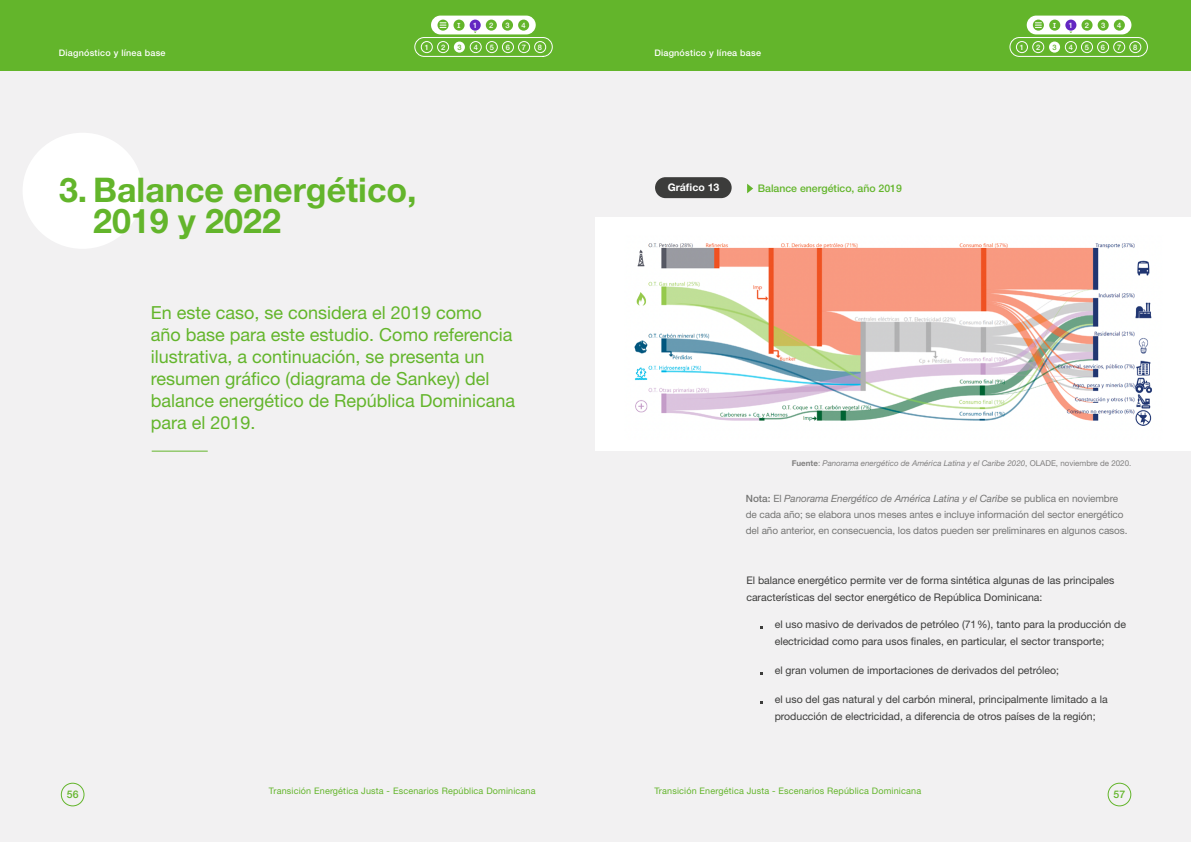
<style>
.page{position:relative;width:1191px;height:842px;background:#fff}
.page>*{position:absolute;margin:0;border:0;box-sizing:border-box;transform-origin:0 0}
.t1{font:700 34px/31px "Helvetica Neue LT Pro";color:#63b52b}
.t2{font:18px/22px "Helvetica Neue LT Std";color:#63b52b}
.t3{font:10.5px/17px "Helvetica Neue LT Std";color:#3c3c3b}
.t4{font:500 10.5px "Helvetica Neue LT Pro";color:#63b52b}
.t5{font:700 10.5px "Helvetica Neue LT Pro";color:#fff}
.t6{font:500 10.5px "Helvetica Neue LT Std";color:#63b52b}
.t7{font:10px/16px "Helvetica Neue LT Std";letter-spacing:-.01em;color:#767675}
.t8{font:9px "Helvetica Neue LT Std";letter-spacing:.02em;color:#63b52b}
.t9{font:500 9px "Helvetica Neue LT Pro";letter-spacing:.025em;color:#fff}
.t10{font:italic 8px "Helvetica Neue LT Pro";color:#818080}
.t11{font:500 7.5px "Helvetica Neue LT Pro";color:#fff}
.t12{font:500 7.5px "Helvetica Neue LT Pro";color:#63b52b}
.t13{font:700 7px "Andika New Basic";color:#fff}
.s1{font-weight:700;font-style:normal}
.s2{font-family:"Helvetica Neue LT Std";font-style:normal}
.s3{font-weight:500}
.s4{font-style:italic}
</style>
<div class="page">
<div style="left:0;top:0;width:595px;height:842px;background:#f2f1f2"></div>
<div style="left:0;top:0;width:595px;height:71px;background:#63b52b"></div>
<div style="left:595px;top:0;width:596px;height:842px;background:#f2f1f2"></div>
<div style="left:595px;top:0;width:596px;height:71px;background:#63b52b"></div>
<div style="left:1107px;top:783px;width:24px;height:23px;border:1px solid #63b52b;border-radius:50%"></div>
<div style="left:61px;top:783px;width:23px;height:23px;border:1px solid #63b52b;border-radius:50%"></div>
<div style="left:1026px;top:16px;width:105px;height:18px;background:#fff;border-radius:9px"></div>
<div style="left:1065px;top:20px;width:11px;height:11px;background:#6326c2;border-radius:50%"></div>
<div style="left:1113px;top:20px;width:11px;height:11px;background:#63b52b;border-radius:50%"></div>
<div style="left:1097px;top:20px;width:11px;height:11px;background:#63b52b;border-radius:50%"></div>
<div style="left:1081px;top:20px;width:11px;height:11px;background:#63b52b;border-radius:50%"></div>
<div style="left:1049px;top:20px;width:11px;height:11px;background:#63b52b;border-radius:50%"></div>
<div style="left:431px;top:16px;width:105px;height:18px;background:#fff;border-radius:9px"></div>
<div style="left:469px;top:20px;width:12px;height:11px;background:#6326c2;border-radius:50%"></div>
<div style="left:518px;top:20px;width:11px;height:11px;background:#63b52b;border-radius:50%"></div>
<div style="left:502px;top:20px;width:11px;height:11px;background:#63b52b;border-radius:50%"></div>
<div style="left:486px;top:20px;width:11px;height:11px;background:#63b52b;border-radius:50%"></div>
<div style="left:453px;top:20px;width:11px;height:11px;background:#63b52b;border-radius:50%"></div>
<svg style="left:437px;top:20px;width:11px;height:11px"></svg>
<svg style="left:440px;top:23px;width:6px;height:5px"></svg>
<svg style="left:1032px;top:20px;width:12px;height:11px"></svg>
<svg style="left:1035px;top:23px;width:6px;height:5px"></svg>
<div style="left:655px;top:177px;width:76px;height:21px;background:#3c3c3b;border-radius:10px"></div>
<svg style="left:747px;top:184px;width:6px;height:9px"></svg>
<div style="left:595px;top:218px;width:596px;height:233px;background:#fff"></div>
<hr style="left:152px;top:451px;width:56px;height:1px;background:#63b52b">
<div style="left:23px;top:133px;width:119px;height:116px;background:#fff;border-radius:50%"></div>
<div style="left:1009px;top:37px;width:138px;height:20px;border:1px solid #fff;border-radius:9px"></div>
<div style="left:1081px;top:41px;width:11px;height:12px;border:1px solid #fff;border-radius:50%"></div>
<div style="left:1129px;top:41px;width:12px;height:12px;border:1px solid #fff;border-radius:50%"></div>
<div style="left:1113px;top:41px;width:12px;height:12px;border:1px solid #fff;border-radius:50%"></div>
<div style="left:1097px;top:41px;width:11px;height:12px;border:1px solid #fff;border-radius:50%"></div>
<div style="left:1065px;top:41px;width:11px;height:12px;border:1px solid #fff;border-radius:50%"></div>
<div style="left:1049px;top:42px;width:11px;height:11px;background:#fff;border-radius:50%"></div>
<div style="left:1032px;top:41px;width:12px;height:12px;border:1px solid #fff;border-radius:50%"></div>
<div style="left:1016px;top:41px;width:11px;height:12px;border:1px solid #fff;border-radius:50%"></div>
<div style="left:414px;top:37px;width:138px;height:20px;border:1px solid #fff;border-radius:9px"></div>
<div style="left:486px;top:41px;width:11px;height:12px;border:1px solid #fff;border-radius:50%"></div>
<div style="left:534px;top:41px;width:12px;height:12px;border:1px solid #fff;border-radius:50%"></div>
<div style="left:518px;top:41px;width:12px;height:12px;border:1px solid #fff;border-radius:50%"></div>
<div style="left:502px;top:41px;width:12px;height:12px;border:1px solid #fff;border-radius:50%"></div>
<div style="left:470px;top:41px;width:11px;height:12px;border:1px solid #fff;border-radius:50%"></div>
<div style="left:454px;top:42px;width:11px;height:11px;background:#fff;border-radius:50%"></div>
<div style="left:437px;top:41px;width:12px;height:12px;border:1px solid #fff;border-radius:50%"></div>
<div style="left:421px;top:41px;width:11px;height:12px;border:1px solid #fff;border-radius:50%"></div>
<img style="left:634px;top:243px;width:518px;height:183px">
<p class="t13" style="left:457px;top:19px;width:5px">I</p>
<p class="t11" style="left:473px;top:21px;width:6px">1</p>
<p class="t11" style="left:489px;top:21px;width:6px">2</p>
<p class="t11" style="left:505px;top:21px;width:6px">3</p>
<p class="t11" style="left:521px;top:21px;width:6px">4</p>
<p class="t13" style="left:1053px;top:19px;width:5px">I</p>
<p class="t11" style="left:1069px;top:21px;width:6px">1</p>
<p class="t11" style="left:1085px;top:21px;width:6px">2</p>
<p class="t11" style="left:1101px;top:21px;width:6px">3</p>
<p class="t11" style="left:1117px;top:21px;width:6px">4</p>
<p class="t11" style="left:425px;top:43px;width:6px">1</p>
<p class="t11" style="left:441px;top:43px;width:6px">2</p>
<p class="t12" style="left:457px;top:43px;width:6px">3</p>
<p class="t11" style="left:474px;top:43px;width:6px">4</p>
<p class="t11" style="left:490px;top:43px;width:6px">5</p>
<p class="t11" style="left:506px;top:43px;width:6px">6</p>
<p class="t11" style="left:522px;top:43px;width:6px">7</p>
<p class="t11" style="left:538px;top:43px;width:6px">8</p>
<p class="t11" style="left:1020px;top:43px;width:6px">1</p>
<p class="t11" style="left:1036px;top:43px;width:6px">2</p>
<p class="t12" style="left:1052px;top:43px;width:6px">3</p>
<p class="t11" style="left:1068px;top:43px;width:6px">4</p>
<p class="t11" style="left:1085px;top:43px;width:6px">5</p>
<p class="t11" style="left:1101px;top:43px;width:6px">6</p>
<p class="t11" style="left:1117px;top:43px;width:6px">7</p>
<p class="t11" style="left:1133px;top:43px;width:6px">8</p>
<p class="t9" style="left:59px;top:47px;width:108px">Diagnóstico y línea base</p>
<p class="t9" style="left:654px;top:47px;width:108px">Diagnóstico y línea base</p>
<h1 class="t1" style="left:93px;top:174px;width:325px;text-indent:-34px">3. Balance energético,<br>2019 y 2022</h1>
<h2 class="t2" style="left:151px;top:301px;width:366px">En este caso, se considera el 2019 como año base para este estudio. Como referencia ilustrativa, a continuación, se presenta un resumen gráfico (diagrama de Sankey) del balance energético de República Dominicana para el 2019.</h2>
<p class="t5" style="left:668px;top:181px;width:53px">Gráfico 13</p>
<p class="t4" style="left:758px;top:182px;width:145px">Balance energético, año 2019</p>
<p class="t10" style="left:792px;top:458px;width:341px"><span class="s1">Fuente</span><span class="s2">:</span> Panorama energético de América Latina y el Caribe 2020<span class="s2">, OLADE, noviembre de 2020.</span></p>
<p class="t7" style="left:746px;top:490px;width:383px"><span class="s3">Nota:</span> El <span class="s4">Panorama Energético de América Latina y el Caribe</span> se publica en noviembre de cada año; se elabora unos meses antes e incluye información del sector energético del año anterior, en consecuencia, los datos pueden ser preliminares en algunos casos.</p>
<p class="t3" style="left:746px;top:572px;width:370px">El balance energético permite ver de forma sintética algunas de las principales características del sector energético de República Dominicana:</p>
<p class="t3" style="left:774px;top:616px;width:353px">el uso masivo de derivados de petróleo (71 %), tanto para la producción de electricidad como para usos finales, en particular, el sector transporte;</p>
<p class="t3" style="left:774px;top:662px;width:286px">el gran volumen de importaciones de derivados del petróleo;</p>
<p class="t3" style="left:774px;top:691px;width:334px">el uso del gas natural y del carbón mineral, principalmente limitado a la producción de electricidad, a diferencia de otros países de la región;</p>
<p class="t8" style="left:269px;top:786px;width:268px">Transición Energética Justa - Escenarios República Dominicana</p>
<p class="t8" style="left:654px;top:786px;width:268px">Transición Energética Justa - Escenarios República Dominicana</p>
<p class="t6" style="left:67px;top:788px;width:13px">56</p>
<p class="t6" style="left:1113px;top:788px;width:13px">57</p>
</div>
